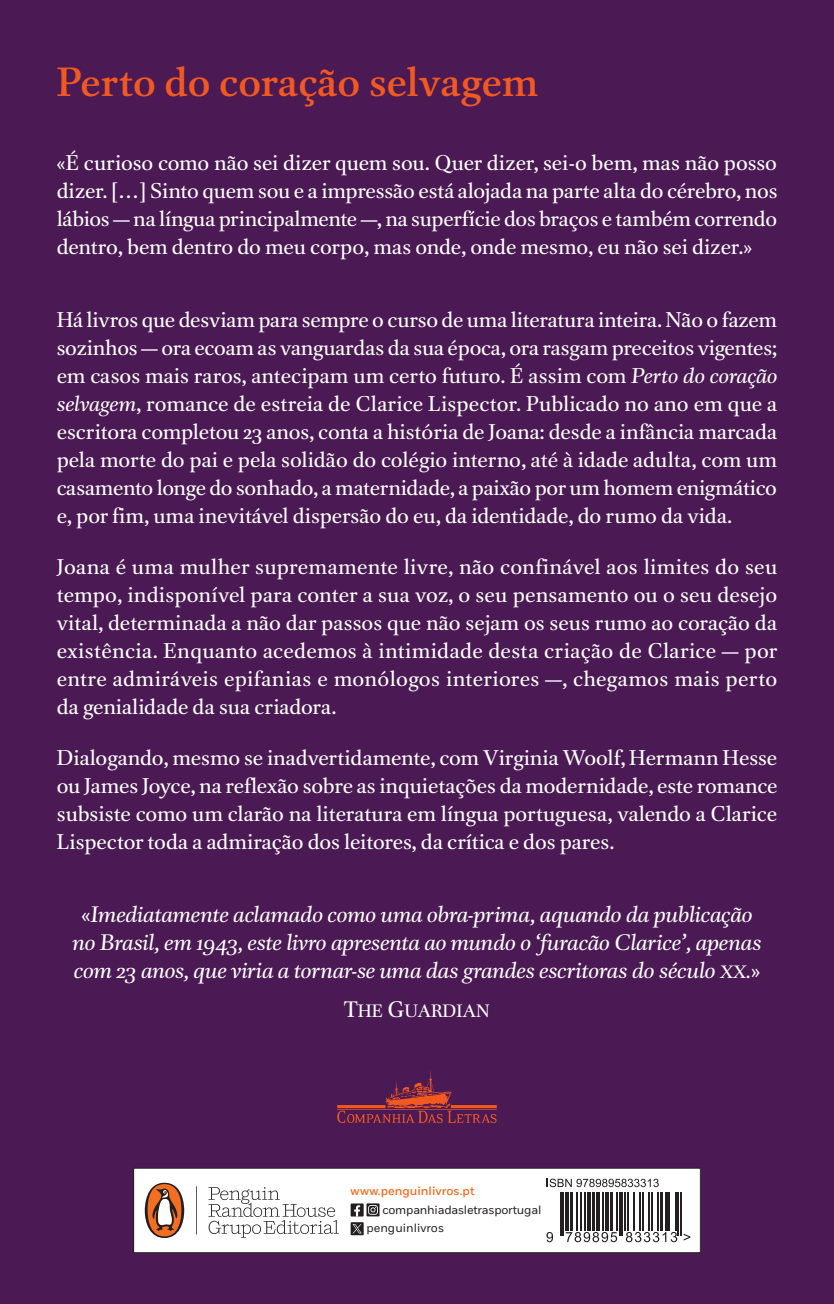
<style>
.page{position:relative;width:834px;height:1304px;background:#fff}
.page>*{position:absolute;margin:0;border:0;box-sizing:border-box;transform-origin:0 0}
.t1{font:500 40px "DTL Unico ST";letter-spacing:.005em;color:#f15921}
.t2{font:italic 22px/28px "DTL Unico ST";color:#fff;text-align:center;scale:1.05 1}
.t3{font:21px/28px "DTL Unico ST";color:#fff;text-align:justify}
.t4{font:17.6px "DTL Unico ST SC800";color:#fff}
.t5{font:12px/18.8px "Fort";letter-spacing:-.02em;color:#231f20}
.t6{font:500 12px "Fort";color:#f36e21}
.s1{font-style:italic}
.s2{font-style:normal}
.s3{font-family:"DTL Unico ST Italic SC800";font-style:normal;font-size:17.6px}
.s4{font-size:22px}
</style>
<div class="page">
<div style="left:0;top:0;width:833px;height:1304px;background:#4b1953"></div>
<div style="left:134px;top:1168px;width:566px;height:85px;background:#fff"></div>
<svg style="left:208px;top:1187px;width:131px;height:51px"></svg>
<svg style="left:196px;top:1186px;width:1px;height:48px"></svg>
<svg style="left:145px;top:1183px;width:39px;height:55px"></svg>
<div style="left:133px;top:1168px;width:567px;height:85px;border:1px solid #231f20"></div>
<div style="left:350px;top:1203px;width:13px;height:13px;background:#231f20"></div>
<svg style="left:354px;top:1205px;width:6px;height:12px"></svg>
<div style="left:366px;top:1203px;width:13px;height:13px;background:#231f20"></div>
<svg style="left:368px;top:1205px;width:10px;height:10px"></svg>
<svg style="left:350px;top:1222px;width:13px;height:13px"></svg>
<svg style="left:352px;top:1224px;width:9px;height:9px"></svg>
<hr style="left:560px;top:1192px;width:1px;height:44px;background:#231f20">
<hr style="left:562px;top:1192px;width:1px;height:44px;background:#231f20">
<hr style="left:565px;top:1192px;width:3px;height:39px;background:#231f20">
<hr style="left:570px;top:1192px;width:2px;height:39px;background:#231f20">
<hr style="left:576px;top:1192px;width:1px;height:39px;background:#231f20">
<hr style="left:580px;top:1192px;width:1px;height:39px;background:#231f20">
<hr style="left:584px;top:1192px;width:1px;height:39px;background:#231f20">
<svg style="left:587px;top:1192px;width:3px;height:39px"></svg>
<hr style="left:592px;top:1192px;width:2px;height:39px;background:#231f20">
<svg style="left:596px;top:1192px;width:3px;height:39px"></svg>
<hr style="left:602px;top:1192px;width:1px;height:39px;background:#231f20">
<svg style="left:605px;top:1192px;width:3px;height:39px"></svg>
<hr style="left:609px;top:1192px;width:3px;height:39px;background:#231f20">
<hr style="left:616px;top:1192px;width:1px;height:39px;background:#231f20">
<hr style="left:618px;top:1192px;width:2px;height:44px;background:#231f20">
<hr style="left:621px;top:1192px;width:1px;height:44px;background:#231f20">
<hr style="left:624px;top:1192px;width:1px;height:39px;background:#231f20">
<hr style="left:627px;top:1192px;width:2px;height:39px;background:#231f20">
<hr style="left:632px;top:1192px;width:2px;height:39px;background:#231f20">
<hr style="left:639px;top:1192px;width:1px;height:39px;background:#231f20">
<hr style="left:641px;top:1192px;width:2px;height:39px;background:#231f20">
<hr style="left:648px;top:1192px;width:1px;height:39px;background:#231f20">
<hr style="left:650px;top:1192px;width:2px;height:39px;background:#231f20">
<hr style="left:657px;top:1192px;width:1px;height:39px;background:#231f20">
<hr style="left:659px;top:1192px;width:3px;height:39px;background:#231f20">
<hr style="left:664px;top:1192px;width:3px;height:39px;background:#231f20">
<hr style="left:668px;top:1192px;width:2px;height:39px;background:#231f20">
<hr style="left:675px;top:1192px;width:1px;height:39px;background:#231f20">
<hr style="left:677px;top:1192px;width:2px;height:44px;background:#231f20">
<hr style="left:680px;top:1192px;width:1px;height:44px;background:#231f20">
<svg style="left:546px;top:1232px;width:7px;height:10px"></svg>
<svg style="left:565px;top:1232px;width:52px;height:10px"></svg>
<svg style="left:625px;top:1232px;width:52px;height:10px"></svg>
<svg style="left:683px;top:1234px;width:7px;height:6px"></svg>
<svg style="left:547px;top:1179px;width:111px;height:8px"></svg>
<img style="left:337px;top:1071px;width:159px;height:52px">
<h1 class="t1" style="left:57px;top:58px;width:483px">Perto do coração selvagem</h1>
<p class="t3" style="left:57px;top:149px;width:722px">«É curioso como não sei dizer quem sou. Quer dizer, sei-o bem, mas não posso dizer. […] Sinto quem sou e a impressão está alojada na parte alta do cérebro, nos lábios — na língua principalmente —, na superfície dos braços e também correndo dentro, bem dentro do meu corpo, mas onde, onde mesmo, eu não sei dizer.»</p>
<p class="t3" style="left:57px;top:306px;width:722px">Há livros que desviam para sempre o curso de uma literatura inteira. Não o fazem sozinhos — ora ecoam as vanguardas da sua época, ora rasgam preceitos vigentes; em casos mais raros, antecipam um certo futuro. É assim com <span class="s1">Perto do coração selvagem</span>, romance de estreia de Clarice Lispector. Publicado no ano em que a escritora completou 23 anos, conta a história de Joana: desde a infância marcada pela morte do pai e pela solidão do colégio interno, até à idade adulta, com um casamento longe do sonhado, a maternidade, a paixão por um homem enigmático e, por fim, uma inevitável dispersão do eu, da identidade, do rumo da vida.</p>
<p class="t3" style="left:57px;top:553px;width:722px">Joana é uma mulher supremamente livre, não confinável aos limites do seu tempo, indisponível para conter a sua voz, o seu pensamento ou o seu desejo vital, determinada a não dar passos que não sejam os seus rumo ao coração da existência. Enquanto acedemos à intimidade desta criação de Clarice — por entre admiráveis epifanias e monólogos interiores —, chegamos mais perto da genialidade da sua criadora.</p>
<p class="t3" style="left:57px;top:743px;width:722px">Dialogando, mesmo se inadvertidamente, com Virginia Woolf, Hermann Hesse ou James Joyce, na reflexão sobre as inquietações da modernidade, este romance subsiste como um clarão na literatura em língua portuguesa, valendo a Clarice Lispector toda a admiração dos leitores, da crítica e dos pares.</p>
<p class="t2" style="left:72px;top:900px;width:657px"><span class="s2">«</span>Imediatamente aclamado como uma obra-prima, aquando da publicação no Brasil, em 1943, este livro apresenta ao mundo o ‘furacão Clarice’, apenas com 23 anos, que viria a tornar-se uma das grandes escritoras do século <span class="s3">XX</span>.<span class="s2">»</span></p>
<p class="t4" style="left:344px;top:1000px;width:147px"><span class="s4">T</span>HE <span class="s4">G</span>UARDIAN</p>
<p class="t6" style="left:350px;top:1183px;width:125px">www.penguinlivros.pt</p>
<p class="t5" style="left:366px;top:1200px;width:176px;text-indent:16px">companhiadasletrasportugal penguinlivros</p>
</div>
